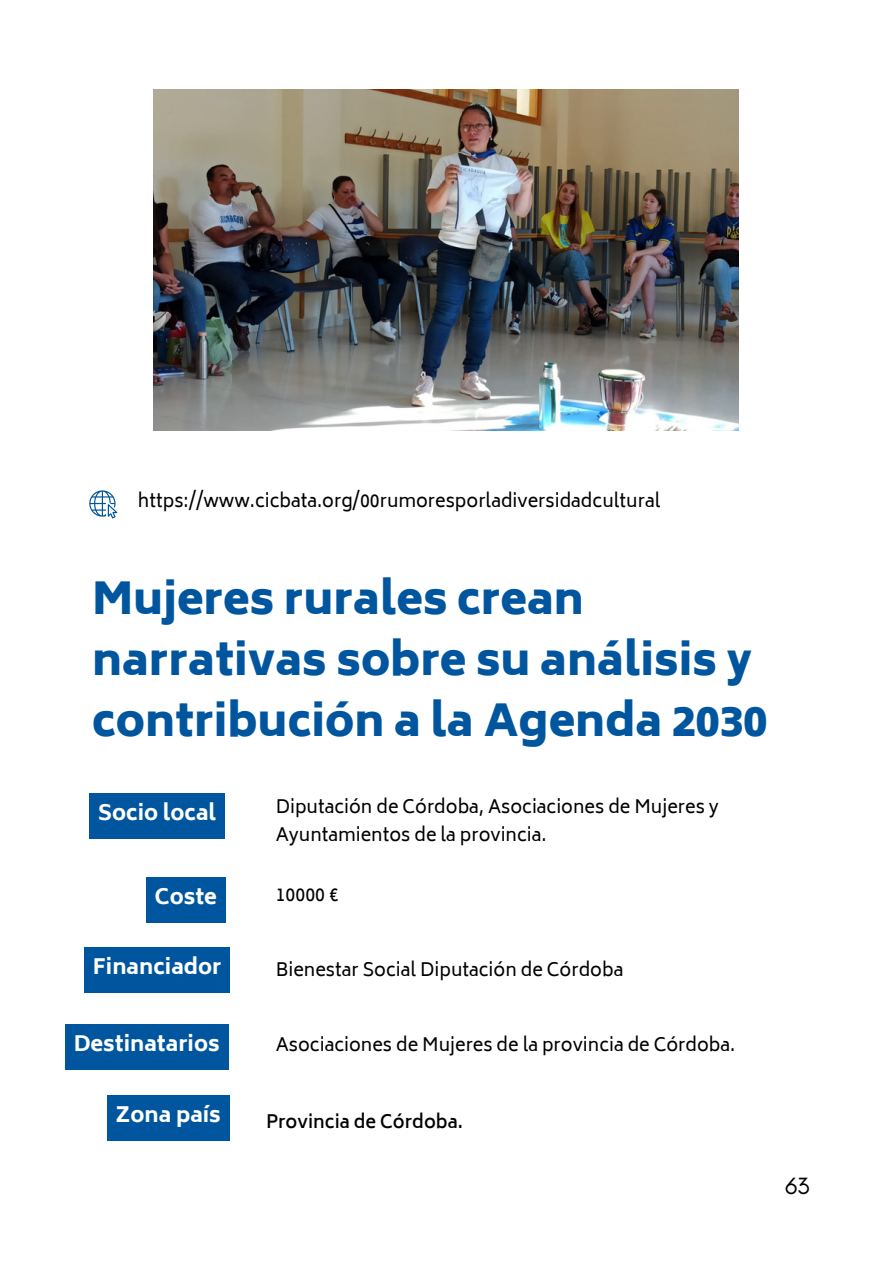
<style>
.page{position:relative;width:893px;height:1264px;background:#fff}
.page>*{position:absolute;margin:0;border:0;box-sizing:border-box;transform-origin:0 0}
.t1{font:800 43.5px/60.8px "Biryani";color:#00569e}
.t2{font:24px "Glacial Indifference";color:#000}
.t3{font:800 21px "Biryani";color:#fff}
.t4{font:18px/28px "Biryani";color:#000}
.t5{font:600 18px "Biryani";color:#000}
</style>
<div class="page">
<svg style="left:89px;top:490px;width:28px;height:28px"></svg>
<img style="left:154px;top:89px;width:584px;height:341px">
<div style="left:90px;top:793px;width:135px;height:45px;background:#00569e"></div>
<div style="left:146px;top:877px;width:79px;height:45px;background:#00569e"></div>
<div style="left:85px;top:947px;width:145px;height:46px;background:#00569e"></div>
<div style="left:65px;top:1024px;width:163px;height:45px;background:#00569e"></div>
<div style="left:107px;top:1095px;width:122px;height:46px;background:#00569e"></div>
<p class="t4" style="left:138px;top:487px;width:524px">https://www.cicbata.org/00rumoresporladiversidadcultural</p>
<p class="t1" style="left:92px;top:568px;width:677px">Mujeres rurales crean narrativas sobre su análisis y contribución a la Agenda 2030</p>
<p class="t3" style="left:98px;top:800px;width:119px">Socio local</p>
<p class="t4" style="left:276px;top:792px;width:444px">Diputación de Córdoba, Asociaciones de Mujeres y<br>Ayuntamientos de la provincia.</p>
<p class="t3" style="left:155px;top:884px;width:64px">Coste</p>
<p class="t3" style="left:93px;top:954px;width:130px">Financiador</p>
<p class="t4" style="left:276px;top:880px;width:65px">10000 €</p>
<p class="t4" style="left:276px;top:955px;width:349px">Bienestar Social Diputación de Córdoba</p>
<p class="t3" style="left:74px;top:1031px;width:147px">Destinatarios</p>
<p class="t4" style="left:276px;top:1030px;width:461px">Asociaciones de Mujeres de la provincia de Córdoba.</p>
<p class="t3" style="left:115px;top:1102px;width:107px">Zona país</p>
<p class="t5" style="left:266px;top:1111px;width:198px">Provincia de Córdoba.</p>
<p class="t2" style="left:785px;top:1171px;width:26px">63</p>
</div>
